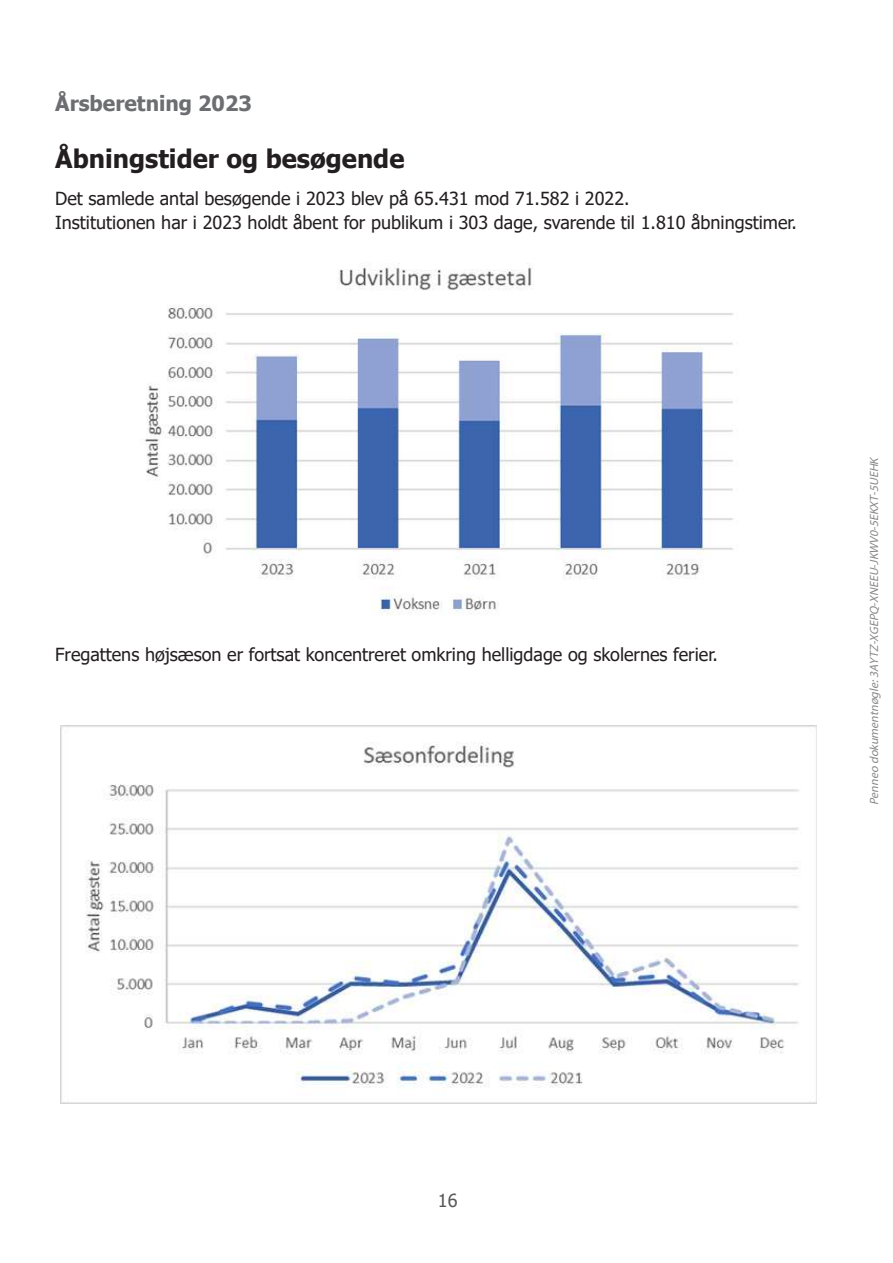
<style>
.page{position:relative;width:893px;height:1263px;background:#fff}
.page>*{position:absolute;margin:0;border:0;box-sizing:border-box;transform-origin:0 0}
.t1{font:700 25.5px "Tahoma";color:#231f20}
.t2{font:700 21px "Tahoma";color:#6d6e71}
.t3{font:18px/24px "Tahoma";color:#231f20}
.t4{font:18px "Tahoma";color:#57585a}
.t5{font:italic 12px "Myriad Pro";color:#888}
</style>
<div class="page">
<img style="left:60px;top:726px;width:756px;height:377px">
<img style="left:144px;top:263px;width:590px;height:352px">
<p class="t2" style="left:55px;top:91px;width:198px">Årsberetning 2023</p>
<h1 class="t1" style="left:55px;top:144px;width:351px">Åbningstider og besøgende</h1>
<p class="t3" style="left:55px;top:186px;width:743px">Det samlede antal besøgende i 2023 blev på 65.431 mod 71.582 i 2022.<br>Institutionen har i 2023 holdt åbent for publikum i 303 dage, svarende til 1.810 åbningstimer.</p>
<p class="t3" style="left:55px;top:642px;width:664px">Fregattens højsæson er fortsat koncentreret omkring helligdage og skolernes ferier.</p>
<p class="t5" style="left:869px;top:805px;width:351px;rotate:-90deg">Penneo dokumentnøgle:3AYTZ-XGEPQ-XNEEU-JKWV0-5EKXT-5UEHK</p>
<p class="t4" style="left:438px;top:1189px;width:21px">16</p>
</div>
